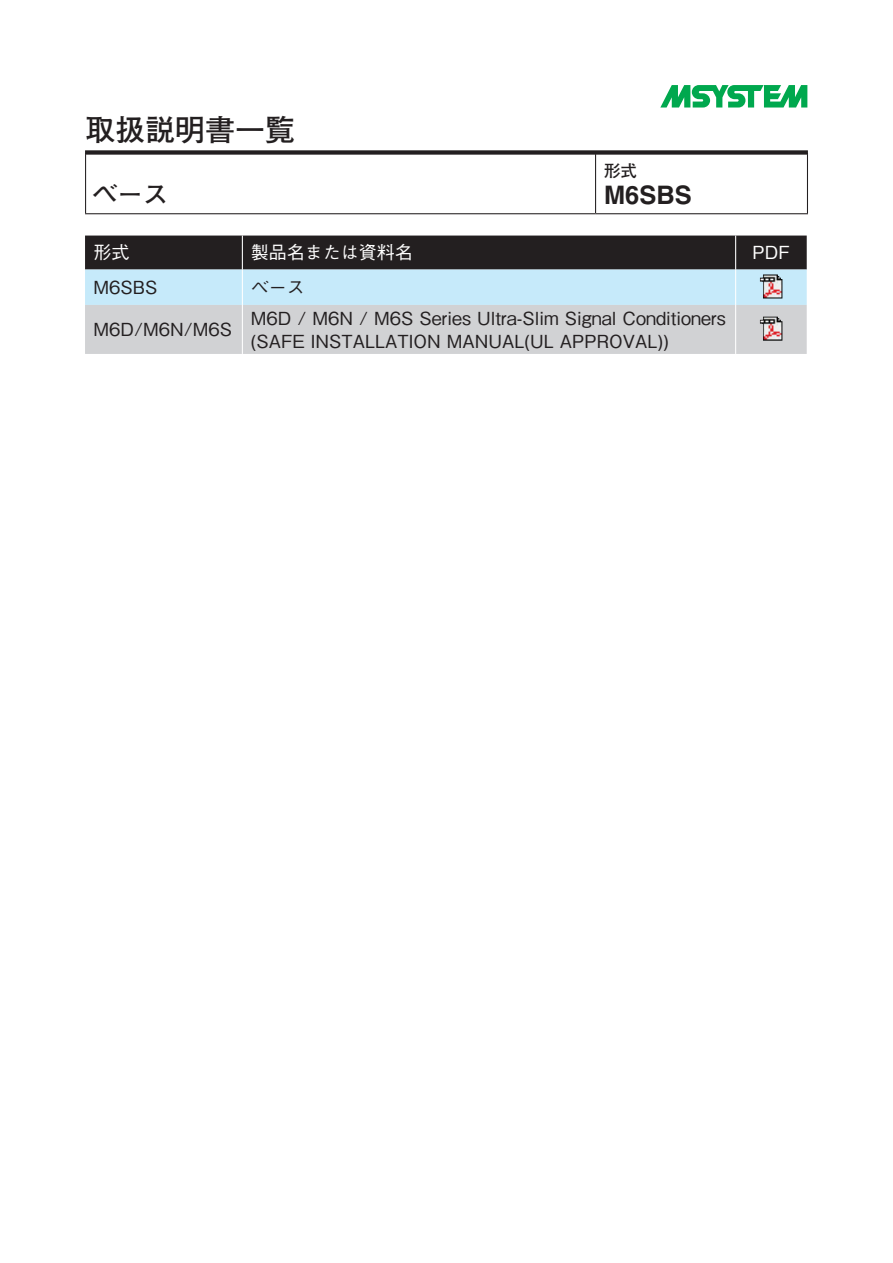
<style>
.page{position:relative;width:893px;height:1263px;background:#fff}
.page>*{position:absolute;margin:0;border:0;box-sizing:border-box;transform-origin:0 0}
.t1{font:700 30px "Futo Go B101 Pro";color:#231f20}
.t2{font:700 25.5px "Helvetica LT Std";color:#231f20}
.t3{font:700 25.5px "Futo Go B101 Pro";color:#231f20}
.t4{font:500 18px "Gothic BBB Pro";color:#231f20}
.t5{font:500 18px "Gothic BBB Pro";color:#fff}
.t6{font:700 16.5px "Futo Go B101 Pro";color:#231f20}
</style>
<div class="page">
<div style="left:85px;top:150px;width:723px;height:5px;background:#231f20"></div>
<svg style="left:660px;top:85px;width:147px;height:23px"></svg>
<hr style="left:595px;top:154px;width:1px;height:59px;background:#231f20">
<hr style="left:85px;top:154px;width:1px;height:59px;background:#231f20">
<hr style="left:807px;top:154px;width:1px;height:59px;background:#231f20">
<hr style="left:85px;top:213px;width:511px;height:1px;background:#231f20">
<hr style="left:596px;top:213px;width:212px;height:1px;background:#231f20">
<svg style="left:85px;top:236px;width:722px;height:118px;background:#9ca6ab"></svg>
<hr style="left:242px;top:236px;width:1px;height:34px;background:#fff">
<hr style="left:735px;top:236px;width:1px;height:34px;background:#fff">
<hr style="left:242px;top:270px;width:1px;height:35px;background:#fff">
<hr style="left:735px;top:270px;width:1px;height:35px;background:#fff">
<hr style="left:242px;top:305px;width:1px;height:49px;background:#fff">
<hr style="left:735px;top:305px;width:1px;height:49px;background:#fff">
<img style="left:760px;top:274px;width:22px;height:24px">
<img style="left:760px;top:317px;width:22px;height:24px">
<h1 class="t1" style="left:85px;top:106px;width:211px">取扱説明書一覧</h1>
<h2 class="t3" style="left:92px;top:174px;width:78px">ベース</h2>
<p class="t5" style="left:94px;top:238px;width:37px">形式</p>
<p class="t4" style="left:94px;top:273px;width:65px">M6SBS</p>
<p class="t5" style="left:251px;top:238px;width:163px">製品名または資料名</p>
<p class="t4" style="left:251px;top:273px;width:55px">ベース</p>
<p class="t6" style="left:604px;top:157px;width:34px">形式</p>
<h2 class="t2" style="left:604px;top:180px;width:89px">M6SBS</h2>
<p class="t4" style="left:94px;top:315px;width:140px">M6D M/ 6N M/ 6S</p>
<p class="t4" style="left:251px;top:304px;width:477px">M6D M/ 6N M/ 6S Series Ultra-Slim Signal Conditioners</p>
<p class="t4" style="left:251px;top:326px;width:419px">(SAFE INSTALLATION MANUAL(UL APPROVAL ((</p>
<p class="t5" style="left:752px;top:238px;width:39px">PDF</p>
</div>
